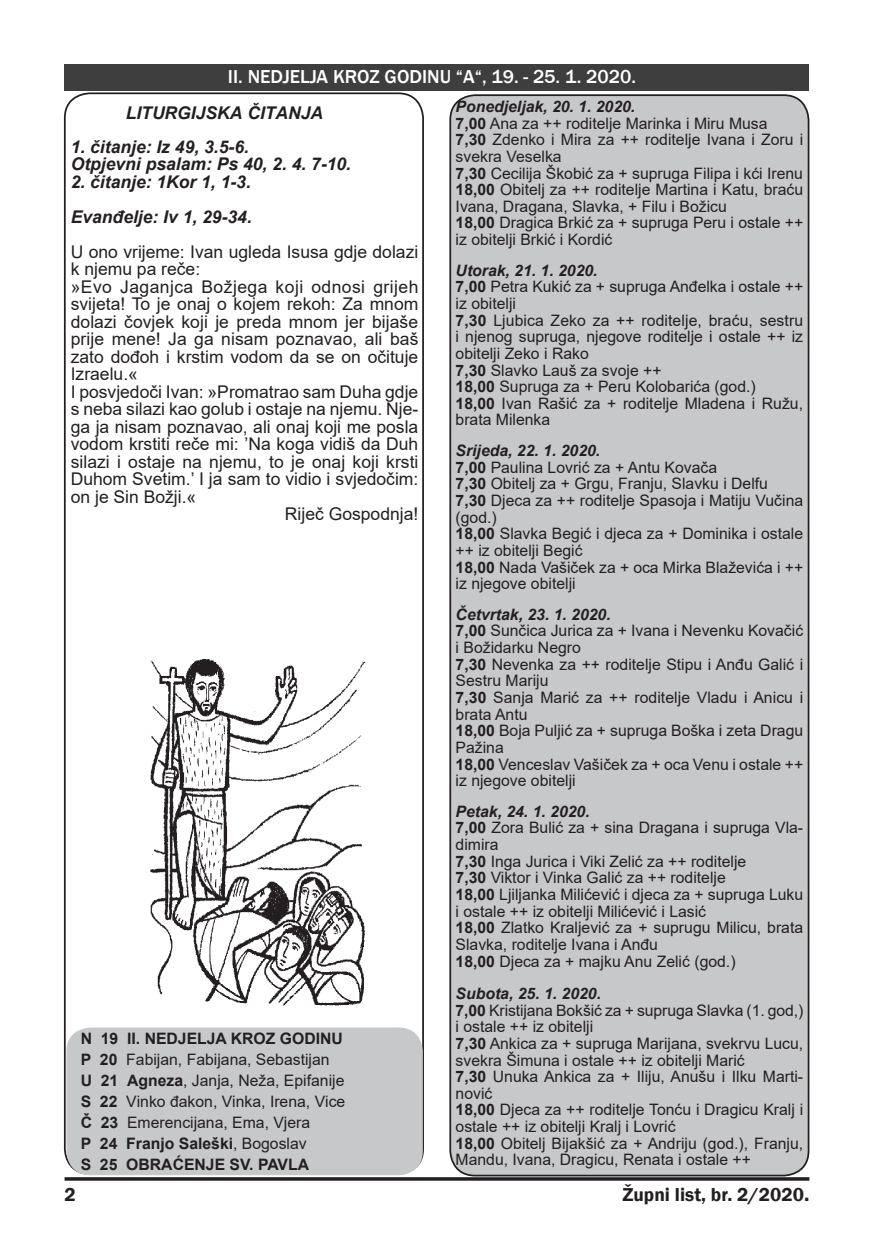
<style>
.page{position:relative;width:874px;height:1241px;background:#fff}
.page>*{position:absolute;margin:0;border:0;box-sizing:border-box;transform-origin:0 0}
.t1{font:500 19.25px "Franklin Gothic";color:#fff}
.Tekst{font:600 19.25px "Franklin Gothic";color:#231f20}
.t2{font:17.5px/17.5px "Arial";color:#231f20;text-align:justify}
.t3{font:italic 700 17.5px "Arial";color:#231f20}
.t4{font:15.75px/16.6px "Arial";color:#231f20}
.t5{font:italic 700 15.75px "Arial";color:#231f20}
.t6{font:700 15.75px "Arial";color:#231f20}
.s1{font-weight:700}
.s2{font-weight:400}
.s3{font-size:21px}
</style>
<div class="page">
<div style="left:66px;top:1027px;width:356px;height:147px;background:#c7c8ca;border-radius:24px"></div>
<div style="left:64px;top:64px;width:745px;height:27px;background:#3e3e3f"></div>
<svg style="left:64px;top:1176px;width:745px;height:4px"></svg>
<div style="left:450px;top:95px;width:358px;height:1080px;background:#c7c8ca;border-radius:25px"></div>
<div style="left:449px;top:94px;width:360px;height:1082px;border:2px solid #231f20;border-radius:25px"></div>
<img style="left:150px;top:659px;width:216px;height:347px">
<p class="t1" style="left:228px;top:65px;width:409px">II. NEDJELJA KROZ GODINU “A“, 19. - 25. 1. 2020.</p>
<p class="t3" style="left:126px;top:101px;width:199px">LITURGIJSKA ČITANJA</p>
<p class="t3" style="left:71px;top:135px;width:180px">1. čitanje: Iz 49, 3.5-6.</p>
<p class="t3" style="left:71px;top:152px;width:282px">Otpjevni psalam: Ps 40, 2. 4. 7-10.</p>
<p class="t3" style="left:71px;top:170px;width:181px">2. čitanje: 1Kor 1, 1-3.</p>
<p class="t3" style="left:71px;top:205px;width:182px">Evanđelje: Iv 1, 29-34.</p>
<p class="t2" style="left:71px;top:242px;width:349px">U ono vrijeme: Ivan ugleda Isusa gdje dolazi k njemu pa reče:</p>
<p class="t2" style="left:71px;top:277px;width:349px">»Evo Jaganjca Božjega koji odnosi grijeh svijeta! To je onaj o kojem rekoh: Za mnom dolazi čovjek koji je preda mnom jer bijaše prije mene! Ja ga nisam poznavao, ali baš zato dođoh i krstim vodom da se on očituje Izraelu.«</p>
<p class="t2" style="left:71px;top:382px;width:349px">I posvjedoči Ivan: »Promatrao sam Duha gdje s neba silazi kao golub i ostaje na njemu. Nje&shy;ga ja nisam poznavao, ali onaj koji me posla vodom krstiti reče mi: ’Na koga vidiš da Duh silazi i ostaje na njemu, to je onaj koji krsti Duhom Svetim.’ I ja sam to vidio i svjedočim: on je Sin Božji.«</p>
<p class="t2" style="left:285px;top:505px;width:135px">Riječ Gospodnja!</p>
<p class="t6" style="left:81px;top:1027px;width:263px">N 19 II. NEDJELJA KROZ GODINU</p>
<p class="t4" style="left:81px;top:1050px;width:250px"><span class="s1">P 20</span> Fabijan, Fabijana, Sebastijan</p>
<p class="t4" style="left:81px;top:1071px;width:265px"><span class="s1">U 21 Agneza</span>, Janja, Neža, Epifanije</p>
<p class="t4" style="left:81px;top:1092px;width:266px"><span class="s1">S 22</span> Vinko đakon, Vinka, Irena, Vice</p>
<p class="t4" style="left:81px;top:1113px;width:231px"><span class="s1">Č 23</span> Emerencijana, Ema, Vjera</p>
<p class="t6" style="left:81px;top:1132px;width:227px">P 24 Franjo Saleški<span class="s2">, Bogoslav</span></p>
<p class="t6" style="left:81px;top:1153px;width:230px">S 25 OBRAĆENJE SV. PAVLA</p>
<p class="t5" style="left:455px;top:96px;width:181px">Ponedjeljak, 20. 1. 2020.</p>
<p class="t4" style="left:455px;top:115px;width:313px"><span class="s1">7,00</span> Ana za ++ roditelje Marinka i Miru Musa</p>
<p class="t4" style="left:455px;top:131px;width:349px"><span class="s1">7,30</span> Zdenko i Mira za ++ roditelje Ivana i Zoru i svekra Veselka</p>
<p class="t4" style="left:455px;top:164px;width:349px"><span class="s1">7,30</span> Cecilija Škobić za + supruga Filipa i kći Irenu</p>
<p class="t4" style="left:455px;top:181px;width:349px"><span class="s1">18,00</span> Obitelj za ++ roditelje Martina i Katu, braću<br>Ivana, Dragana, Slavka, + Filu i Božicu</p>
<p class="t4" style="left:455px;top:214px;width:349px"><span class="s1">18,00</span> Dragica Brkić za + supruga Peru i ostale ++ iz obitelji Brkić i Kordić</p>
<p class="t5" style="left:455px;top:260px;width:143px">Utorak, 21. 1. 2020.</p>
<p class="t4" style="left:455px;top:278px;width:349px"><span class="s1">7,00</span> Petra Kukić za + supruga Anđelka i ostale ++ iz obitelji</p>
<p class="t4" style="left:455px;top:311px;width:349px;text-align:justify"><span class="s1">7,30</span> Ljubica Zeko za ++ roditelje, braću, sestru i njenog supruga, njegove roditelje i ostale ++ iz obitelji Zeko i Rako</p>
<p class="t4" style="left:455px;top:361px;width:207px"><span class="s1">7,30</span> Slavko Lauš za svoje ++</p>
<p class="t4" style="left:455px;top:378px;width:301px"><span class="s1">18,00</span> Supruga za + Peru Kolobarića (god.)</p>
<p class="t4" style="left:455px;top:395px;width:349px"><span class="s1">18,00</span> Ivan Rašić za + roditelje Mladena i Ružu, brata Milenka</p>
<p class="t5" style="left:455px;top:440px;width:146px">Srijeda, 22. 1. 2020.</p>
<p class="t4" style="left:455px;top:458px;width:263px"><span class="s1">7,00</span> Paulina Lovrić za + Antu Kovača</p>
<p class="t4" style="left:455px;top:475px;width:314px"><span class="s1">7,30</span> Obitelj za + Grgu, Franju, Slavku i Delfu</p>
<p class="t4" style="left:455px;top:492px;width:349px"><span class="s1">7,30</span> Djeca za ++ roditelje Spasoja i Matiju Vučina (god.)</p>
<p class="t4" style="left:455px;top:525px;width:349px"><span class="s1">18,00</span> Slavka Begić i djeca za + Dominika i ostale ++ iz obitelji Begić</p>
<p class="t4" style="left:455px;top:558px;width:349px"><span class="s1">18,00</span> Nada Vašiček za + oca Mirka Blaževića i ++ iz njegove obitelji</p>
<p class="t5" style="left:455px;top:603px;width:156px">Četvrtak, 23. 1. 2020.</p>
<p class="t4" style="left:455px;top:622px;width:349px"><span class="s1">7,00</span> Sunčica Jurica za + Ivana i Nevenku Kovačić i Božidarku Negro</p>
<p class="t4" style="left:455px;top:655px;width:349px"><span class="s1">7,30</span> Nevenka za ++ roditelje Stipu i Anđu Galić i<br>Sestru Mariju</p>
<p class="t4" style="left:455px;top:689px;width:349px"><span class="s1">7,30</span> Sanja Marić za ++ roditelje Vladu i Anicu i brata Antu</p>
<p class="t4" style="left:455px;top:722px;width:349px"><span class="s1">18,00</span> Boja Puljić za + supruga Boška i zeta Dragu<br>Pažina</p>
<p class="t4" style="left:455px;top:755px;width:349px"><span class="s1">18,00</span> Venceslav Vašiček za + oca Venu i ostale ++ iz njegove obitelji</p>
<p class="t5" style="left:455px;top:800px;width:135px">Petak, 24. 1. 2020.</p>
<p class="t4" style="left:455px;top:819px;width:349px"><span class="s1">7,00</span> Zora Bulić za + sina Dragana i supruga Vla&shy;dimira</p>
<p class="t4" style="left:455px;top:852px;width:292px"><span class="s1">7,30</span> Inga Jurica i Viki Zelić za ++ roditelje</p>
<p class="t4" style="left:455px;top:869px;width:271px"><span class="s1">7,30</span> Viktor i Vinka Galić za ++ roditelje</p>
<p class="t4" style="left:455px;top:885px;width:349px"><span class="s1">18,00</span> Ljiljanka Milićević i djeca za + supruga Luku i ostale ++ iz obitelji Milićević i Lasić</p>
<p class="t4" style="left:455px;top:919px;width:349px"><span class="s1">18,00</span> Zlatko Kraljević za + suprugu Milicu, brata<br>Slavka, roditelje Ivana i Anđu</p>
<p class="t4" style="left:455px;top:952px;width:281px"><span class="s1">18,00</span> Djeca za + majku Anu Zelić (god.)</p>
<p class="t5" style="left:455px;top:982px;width:147px">Subota, 25. 1. 2020.</p>
<p class="t4" style="left:455px;top:1001px;width:349px"><span class="s1">7,00</span> Kristijana Bokšić za + supruga Slavka (1. god,) i ostale ++ iz obitelji</p>
<p class="t4" style="left:455px;top:1034px;width:349px"><span class="s1">7,30</span> Ankica za + supruga Marijana, svekrvu Lucu, svekra Šimuna i ostale ++ iz obitelji Marić</p>
<p class="t4" style="left:455px;top:1067px;width:349px"><span class="s1">7,30</span> Unuka Ankica za + Iliju, Anušu i Ilku Marti&shy;nović</p>
<p class="t4" style="left:455px;top:1101px;width:349px"><span class="s1">18,00</span> Djeca za ++ roditelje Tonću i Dragicu Kralj i ostale ++ iz obitelji Kralj i Lovrić</p>
<p class="t4" style="left:455px;top:1134px;width:349px"><span class="s1">18,00</span> Obitelj Bijakšić za + Andriju (god.), Franju,<br>Mandu, Ivana, Dragicu, Renata i ostale ++</p>
<p class="Tekst" style="left:64px;top:1182px;width:13px">2</p>
<p class="Tekst" style="left:622px;top:1182px;width:188px">Župni list, br. 2/2020<span class="s3">.</span></p>
</div>
